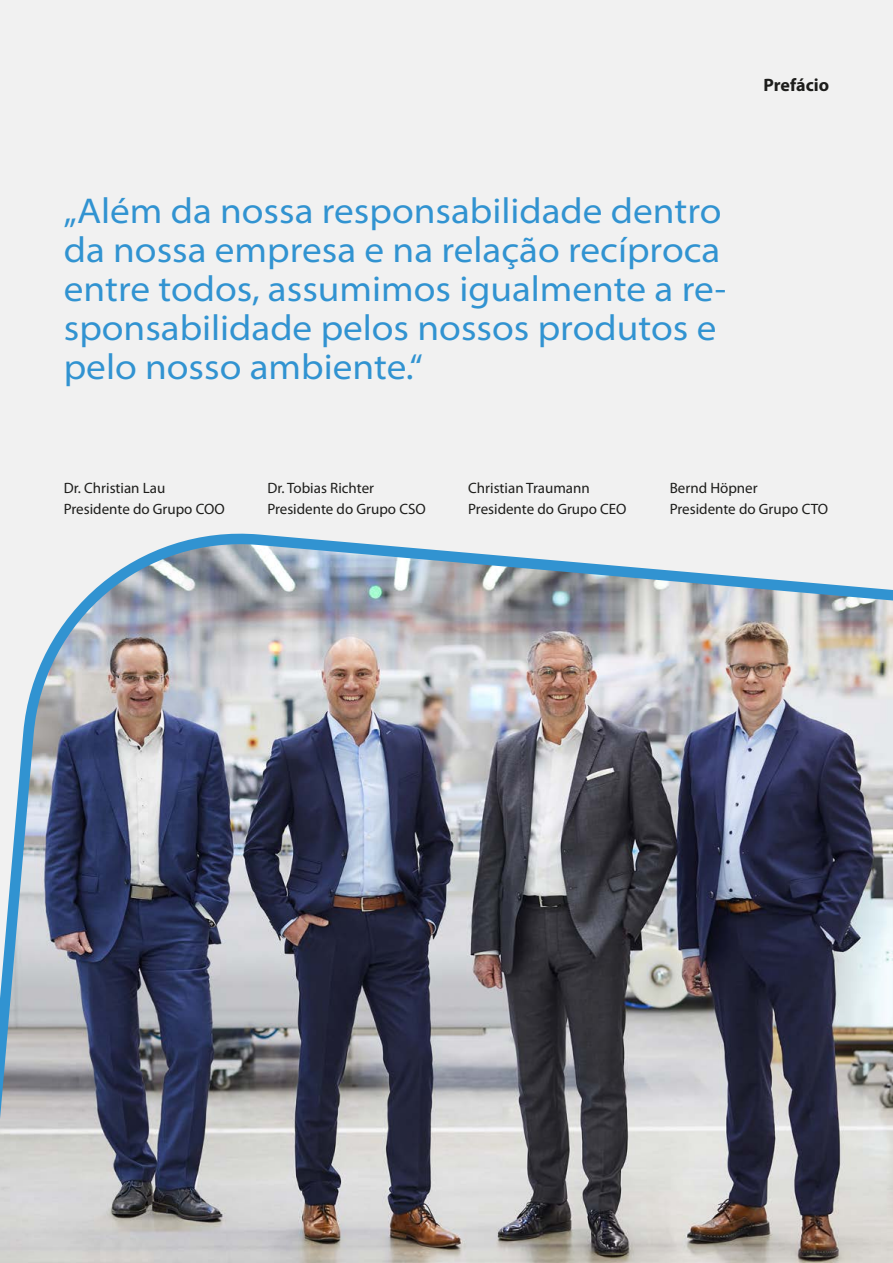
<style>
.page{position:relative;width:893px;height:1263px;background:#f1f1f1}
.page>*{position:absolute;margin:0;border:0;box-sizing:border-box;transform-origin:0 0}
.t1{font:semi-expanded 36px/39px "Myriad Pro";color:#3193d1}
.t2{font:700 18px "Myriad Pro";color:#1d1d1b}
.t3{font:15px/21px "Myriad Pro";color:#1d1d1b}
</style>
<div class="page">
<img style="left:0;top:533px;width:893px;height:730px">
<p class="t2" style="left:764px;top:73px;width:67px">Prefácio</p>
<p class="t1" style="left:64px;top:190px;width:664px">„Além da nossa responsabilidade dentro da nossa empresa e na relação recíproca entre todos, assumimos igualmente a re&shy;sponsabilidade pelos nossos produtos e pelo nosso ambiente.“</p>
<p class="t3" style="left:64px;top:477px;width:163px">Dr. Christian Lau<br>Presidente do Grupo COO</p>
<p class="t3" style="left:267px;top:477px;width:160px">Dr. Tobias Richter<br>Presidente do Grupo CSO</p>
<p class="t3" style="left:468px;top:477px;width:160px">Christian Traumann<br>Presidente do Grupo CEO</p>
<p class="t3" style="left:670px;top:477px;width:160px">Bernd Höpner<br>Presidente do Grupo CTO</p>
</div>
